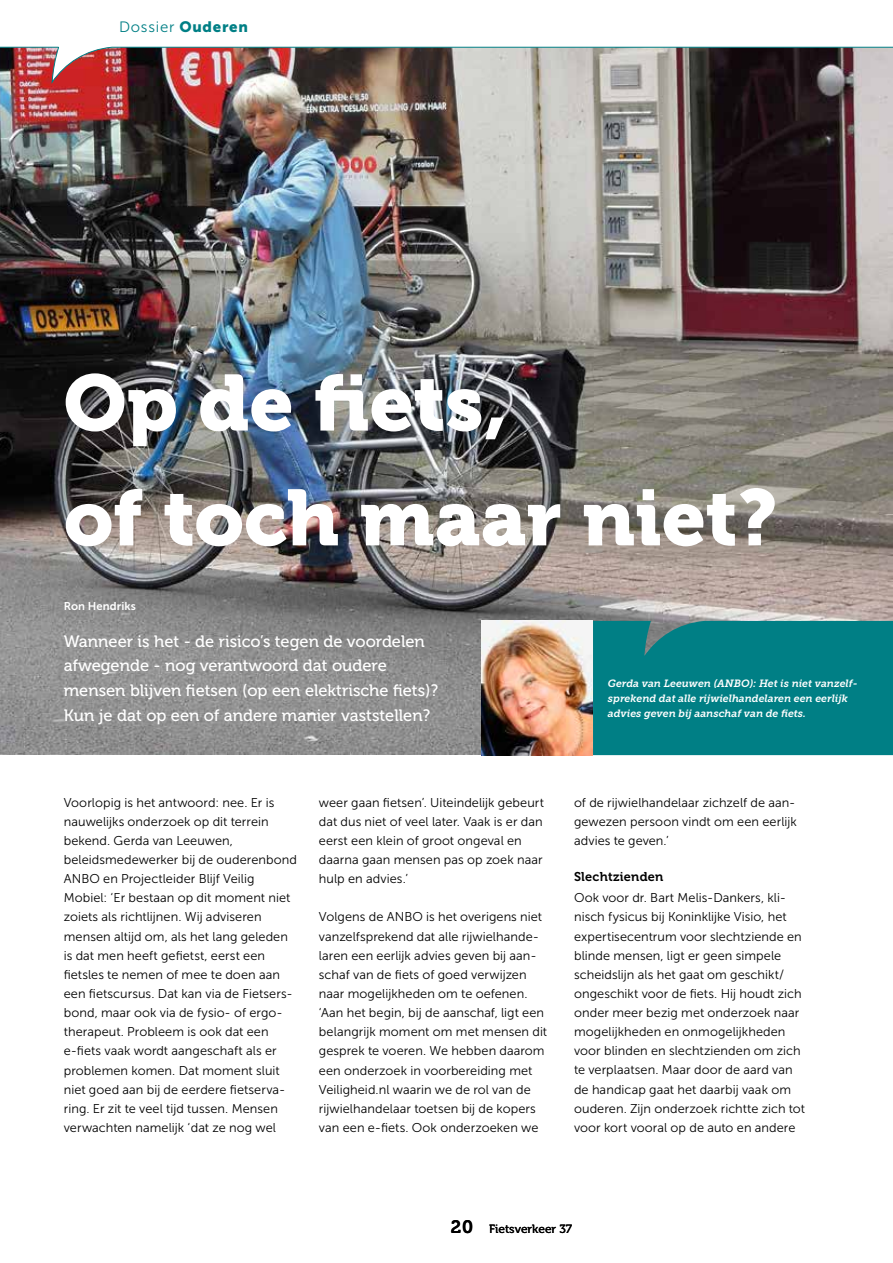
<style>
.page{position:relative;width:893px;height:1263px;background:#fff}
.page>*{position:absolute;margin:0;border:0;box-sizing:border-box;transform-origin:0 0}
.t1{font:78.6px/114.8px "Museo 900";color:#fff}
.t2{font:16.5px/24.8px "Museo 500";color:#fff}
.t3{font:15px "Museo Sans 300";letter-spacing:.05em;color:#007f85}
.t4{font:12.75px/19.2px "Museo Sans 300";letter-spacing:.005em;color:#000}
.t5{font:12.75px "Museo 700";letter-spacing:.02em;color:#000}
.t6{font:12px "Museo 500";color:#000}
.t7{font:11.25px "Museo Sans 700";letter-spacing:.01em;color:#fff}
.t8{font:italic 10.5px/15px "Museo Slab 700";color:#fff}
.s1{font-family:"Museo Sans 900"}
.s2{font-family:"Museo 700";font-size:18px}
</style>
<div class="page">
<img style="left:0;top:85px;width:893px;height:670px">
<img style="left:0;top:46px;width:893px;height:39px">
<img style="left:481px;top:621px;width:111px;height:134px">
<div style="left:593px;top:621px;width:300px;height:134px;background:#007f85"></div>
<p class="t3" style="left:119px;top:19px;width:130px">Dossier <span class="s1">Ouderen</span></p>
<h1 class="t1" style="left:64px;top:346px;width:715px">Op de fiets,<br>of toch maar niet?</h1>
<p class="t7" style="left:64px;top:600px;width:74px">Ron Hendriks</p>
<p class="t2" style="left:64px;top:629px;width:376px">Wanneer is het - de risico’s tegen de voordelen afwegende - nog verantwoord dat oudere mensen blijven fietsen (op een elektrische fiets)?<br>Kun je dat op een of andere manier vaststellen?</p>
<p class="t8" style="left:608px;top:676px;width:251px">Gerda van Leeuwen (ANBO): Het is niet vanzelf&shy;sprekend dat alle rijwielhandelaren een eerlijk advies geven bij aanschaf van de fiets.</p>
<p class="t4" style="left:64px;top:793px;width:235px">Voorlopig is het antwoord: nee. Er is nauwelijks onderzoek op dit terrein bekend. Gerda van Leeuwen, beleidsmedewerker bij de ouderenbond ANBO en Projectleider Blijf Veilig Mobiel: ‘Er bestaan op dit moment niet zoiets als richtlijnen. Wij adviseren mensen altijd om, als het lang geleden is dat men heeft gefietst, eerst een fietsles te nemen of mee te doen aan een fietscursus. Dat kan via de Fietsers&shy;bond, maar ook via de fysio- of ergo&shy;therapeut. Probleem is ook dat een e-fiets vaak wordt aangeschaft als er problemen komen. Dat moment sluit niet goed aan bij de eerdere fietserva&shy;ring. Er zit te veel tijd tussen. Mensen verwachten namelijk ‘dat ze nog wel</p>
<p class="t4" style="left:319px;top:793px;width:227px">weer gaan fietsen’. Uiteindelijk gebeurt dat dus niet of veel later. Vaak is er dan eerst een klein of groot ongeval en daarna gaan mensen pas op zoek naar hulp en advies.’</p>
<p class="t4" style="left:319px;top:907px;width:230px">Volgens de ANBO is het overigens niet vanzelfsprekend dat alle rijwielhande&shy;laren een eerlijk advies geven bij aan&shy;schaf van de fiets of goed verwijzen naar mogelijkheden om te oefenen. ‘Aan het begin, bij de aanschaf, ligt een belangrijk moment om met mensen dit gesprek te voeren. We hebben daarom een onderzoek in voorbereiding met Veiligheid.nl waarin we de rol van de rijwielhandelaar toetsen bij de kopers van een e-fiets. Ook onderzoeken we</p>
<p class="t4" style="left:574px;top:793px;width:224px;text-align:justify">of de rijwielhandelaar zichzelf de aan&shy;gewezen persoon vindt om een eerlijk advies te geven.’</p>
<p class="t5" style="left:574px;top:869px;width:91px">Slechtzienden</p>
<p class="t4" style="left:574px;top:888px;width:232px">Ook voor dr. Bart Melis-Dankers, kli&shy;nisch fysicus bij Koninklijke Visio, het expertisecentrum voor slechtziende en blinde mensen, ligt er geen simpele scheidslijn als het gaat om geschikt/ ongeschikt voor de fiets. Hij houdt zich onder meer bezig met onderzoek naar mogelijkheden en onmogelijkheden voor blinden en slechtzienden om zich te verplaatsen. Maar door de aard van de handicap gaat het daarbij vaak om ouderen. Zijn onderzoek richtte zich tot voor kort vooral op de auto en andere</p>
<p class="t6" style="left:451px;top:1222px;width:123px"><span class="s2">20</span> Fietsverkeer 37</p>
</div>
